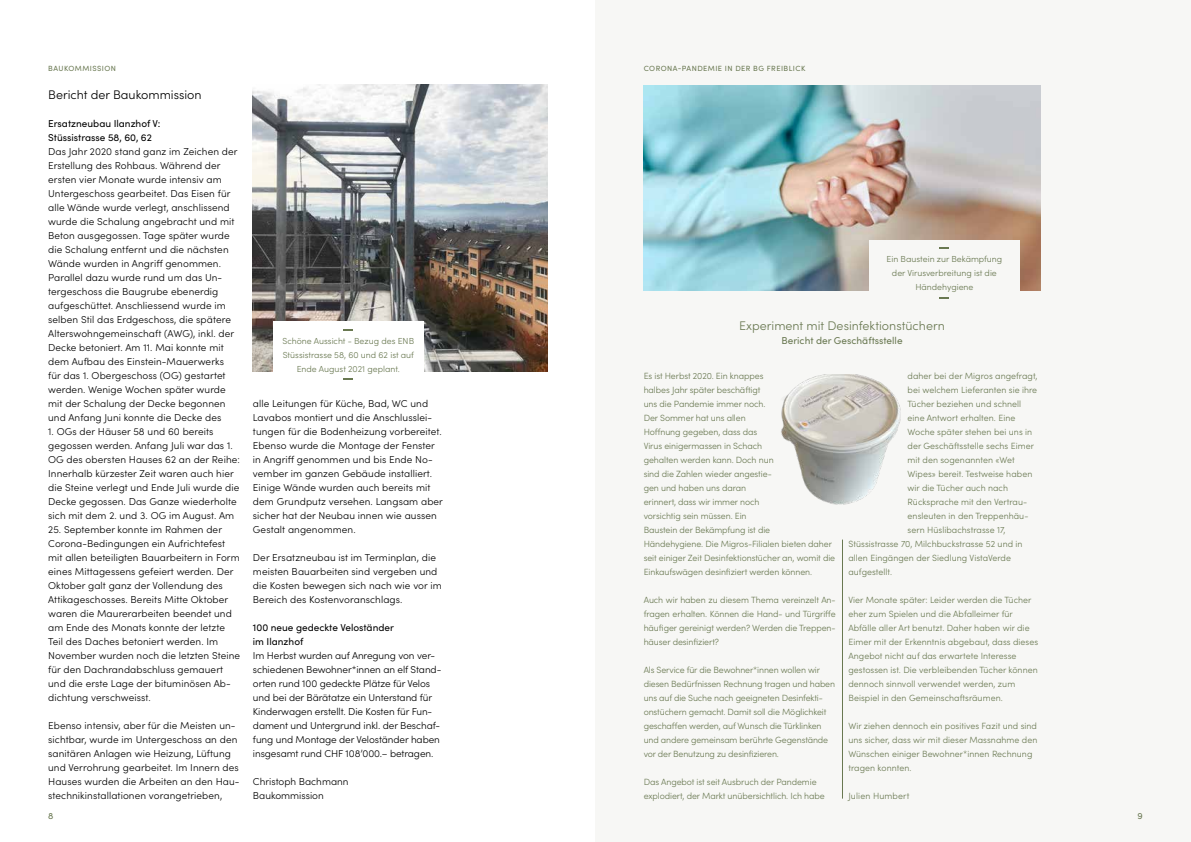
<style>
.page{position:relative;width:1191px;height:842px;background:#fff}
.page>*{position:absolute;margin:0;border:0;box-sizing:border-box;transform-origin:0 0}
.t1{font:300 12.5px "Sofia Pro";color:#697851}
.t2{font:300 12.5px "Sofia Pro";color:#000}
.t3{font:300 10px/14px "Sofia Pro";letter-spacing:.01em;color:#000}
.t4{font:300 10px/14px "Sofia Pro";letter-spacing:-.01em;color:#000}
.t5{font:10px/14px "Sofia Pro";color:#000}
.t6{font:10px "Sofia Pro";color:#697851}
.t7{font:300 9px/14px "Sofia Pro";letter-spacing:-.01em;color:#697851}
.t8{font:300 9px "Sofia Pro";letter-spacing:.015em;color:#697851}
.t9{font:9px "Sofia Pro";color:#697851}
.t10{font:300 8.8px/14px "Sofia Pro";color:#697851;text-align:center}
.t11{font:7.5px "Sofia Pro";letter-spacing:.06em;color:#697851}
</style>
<div class="page">
<div style="left:595px;top:0;width:596px;height:842px;background:#f7f7f5"></div>
<img style="left:253px;top:85px;width:294px;height:287px">
<div style="left:273px;top:322px;width:150px;height:60px;background:#fff"></div>
<img style="left:643px;top:85px;width:397px;height:205px">
<div style="left:869px;top:240px;width:150px;height:61px;background:#f7f7f5"></div>
<hr style="left:842px;top:540px;width:1px;height:259px;background:#697851">
<img style="left:781px;top:374px;width:120px;height:131px">
<p class="t11" style="left:48px;top:62px;width:69px">BAUKOMMISSION</p>
<p class="t2" style="left:48px;top:85px;width:155px">Bericht der Baukommission</p>
<p class="t5" style="left:48px;top:115px;width:114px">Ersatzneubau Ilanzhof V:<br>Stüssistrasse 58, 60, 62</p>
<p class="t3" style="left:48px;top:143px;width:191px">Das Jahr 2020 stand ganz im Zeichen der Erstellung des Rohbaus. Während der ersten vier Monate wurde intensiv am Untergeschoss gearbeitet. Das Eisen für alle Wände wurde verlegt, anschlissend wurde die Schalung angebracht und mit Beton ausgegossen. Tage später wurde die Schalung entfernt und die nächsten Wände wurden in Angriff genommen.<br>Parallel dazu wurde rund um das Un&shy;tergeschoss die Baugrube ebenerdig aufgeschüttet. Anschliessend wurde im selben Stil das Erdgeschoss, die spätere Alterswohngemeinschaft (AWG), inkl. der Decke betoniert. Am 11. Mai konnte mit dem Aufbau des Einstein-Mauerwerks für das 1. Obergeschoss (OG) gestartet werden. Wenige Wochen später wurde mit der Schalung der Decke begonnen und Anfang Juni konnte die Decke des</p>
<p class="t3" style="left:48px;top:423px;width:193px">1. OGs der Häuser 58 und 60 bereits gegossen werden. Anfang Juli war das 1.<br>OG des obersten Hauses 62 an der Reihe:<br>Innerhalb kürzester Zeit waren auch hier die Steine verlegt und Ende Juli wurde die Decke gegossen. Das Ganze wiederholte sich mit dem 2. und 3. OG im August. Am</p>
<p class="t3" style="left:48px;top:521px;width:193px">25. September konnte im Rahmen der Corona-Bedingungen ein Aufrichtefest mit allen beteiligten Bauarbeitern in Form eines Mittagessens gefeiert werden. Der Oktober galt ganz der Vollendung des Attikageschosses. Bereits Mitte Oktober waren die Maurerarbeiten beendet und am Ende des Monats konnte der letzte Teil des Daches betoniert werden. Im November wurden noch die letzten Steine für den Dachrandabschluss gemauert und die erste Lage der bituminösen Ab&shy;dichtung verschweisst.</p>
<p class="t3" style="left:48px;top:717px;width:193px">Ebenso intensiv, aber für die Meisten un&shy;sichtbar, wurde im Untergeschoss an den sanitären Anlagen wie Heizung, Lüftung und Verrohrung gearbeitet. Im Innern des Hauses wurden die Arbeiten an den Hau&shy;stechnikinstallationen vorangetrieben,</p>
<p class="t9" style="left:48px;top:809px;width:7px">8</p>
<p class="t10" style="left:282px;top:333px;width:133px">Schöne Aussicht - Bezug des ENB<br>Stüssistrasse 58, 60 und 62 ist auf<br>Ende August 2021 geplant.</p>
<p class="t3" style="left:253px;top:395px;width:192px">alle Leitungen für Küche, Bad, WC und Lavabos montiert und die Anschlusslei&shy;tungen für die Bodenheizung vorbereitet.<br>Ebenso wurde die Montage der Fenster in Angriff genommen und bis Ende No&shy;vember im ganzen Gebäude installiert.<br>Einige Wände wurden auch bereits mit dem Grundputz versehen. Langsam aber sicher hat der Neubau innen wie aussen Gestalt angenommen.</p>
<p class="t3" style="left:253px;top:549px;width:190px">Der Ersatzneubau ist im Terminplan, die meisten Bauarbeiten sind vergeben und die Kosten bewegen sich nach wie vor im Bereich des Kostenvoranschlags.</p>
<p class="t5" style="left:253px;top:619px;width:143px">100 neue gedeckte Veloständer im Ilanzhof</p>
<p class="t4" style="left:253px;top:647px;width:190px">Im Herbst wurden auf Anregung von ver&shy;schiedenen Bewohner*innen an elf Stand&shy;orten rund 100 gedeckte Plätze für Velos und bei der Bärätatze ein Unterstand für Kinderwagen erstellt. Die Kosten für Fun&shy;dament und Untergrund inkl. der Beschaf&shy;fung und Montage der Veloständer haben insgesamt rund CHF 108’000.– betragen.</p>
<p class="t3" style="left:253px;top:773px;width:97px">Christoph Bachmann<br>Baukommission</p>
<p class="t11" style="left:644px;top:62px;width:163px">CORONA-PANDEMIE IN DER BG FREIBLICK</p>
<p class="t10" style="left:886px;top:252px;width:117px">Ein Baustein zur Bekämpfung der Virusverbreitung ist die<br>Händehygiene</p>
<p class="t1" style="left:739px;top:316px;width:207px">Experiment mit Desinfektionstüchern</p>
<p class="t6" style="left:781px;top:333px;width:123px">Bericht der Geschäftsstelle</p>
<p class="t7" style="left:643px;top:368px;width:193px">Es ist Herbst 2020. Ein knappes<br>halbes Jahr später beschäftigt<br>uns die Pandemie immer noch.<br>Der Sommer hat uns allen<br>Hoffnung gegeben, dass das<br>Virus einigermassen in Schach<br>gehalten werden kann. Doch nun<br>sind die Zahlen wieder angestie-<br>gen und haben uns daran<br>erinnert, dass wir immer noch<br>vorsichtig sein müssen. Ein<br>Baustein der Bekämpfung ist die<br>Händehygiene. Die Migros-Filialen bieten daher seit einiger Zeit Desinfektionstücher an, womit die Einkaufswägen desinfiziert werden können.</p>
<p class="t7" style="left:643px;top:592px;width:193px;text-align:justify">Auch wir haben zu diesem Thema vereinzelt An&shy;fragen erhalten. Können die Hand- und Türgriffe häufiger gereinigt werden? Werden die Treppen&shy;häuser desinfiziert?</p>
<p class="t7" style="left:643px;top:662px;width:193px">Als Service für die Bewohner*innen wollen wir diesen Bedürfnissen Rechnung tragen und haben uns auf die Suche nach geeigneten Desinfekti&shy;onstüchern gemacht. Damit soll die Möglichkeit geschaffen werden, auf Wunsch die Türklinken und andere gemeinsam berührte Gegenstände vor der Benutzung zu desinfizieren.</p>
<p class="t7" style="left:643px;top:774px;width:183px">Das Angebot ist seit Ausbruch der Pandemie explodiert, der Markt unübersichtlich. Ich habe</p>
<p class="t7" style="left:907px;top:368px;width:131px">daher bei der Migros angefragt,</p>
<p class="t7" style="left:907px;top:382px;width:131px">bei welchem Lieferanten sie ihre</p>
<p class="t7" style="left:907px;top:396px;width:115px">Tücher beziehen und schnell</p>
<p class="t7" style="left:907px;top:410px;width:109px">eine Antwort erhalten. Eine</p>
<p class="t7" style="left:907px;top:424px;width:126px">Woche später stehen bei uns in</p>
<p class="t7" style="left:907px;top:438px;width:128px">der Geschäftsstelle sechs Eimer</p>
<p class="t7" style="left:907px;top:452px;width:109px">mit den sogenannten «Wet</p>
<p class="t7" style="left:907px;top:466px;width:126px">Wipes» bereit. Testweise haben</p>
<p class="t7" style="left:907px;top:480px;width:102px">wir die Tücher auch nach</p>
<p class="t7" style="left:907px;top:494px;width:121px">Rücksprache mit den Vertrau-</p>
<p class="t7" style="left:907px;top:508px;width:122px">ensleuten in den Treppenhäu-</p>
<p class="t7" style="left:907px;top:522px;width:100px">sern Hüslibachstrasse 17,</p>
<p class="t7" style="left:848px;top:536px;width:176px">Stüssistrasse 70, Milchbuckstrasse 52 und in</p>
<p class="t7" style="left:848px;top:550px;width:164px">allen Eingängen der Siedlung VistaVerde</p>
<p class="t7" style="left:848px;top:564px;width:45px">aufgestellt.</p>
<p class="t7" style="left:848px;top:592px;width:191px">Vier Monate später: Leider werden die Tücher eher zum Spielen und die Abfalleimer für Abfälle aller Art benutzt. Daher haben wir die Eimer mit der Erkenntnis abgebaut, dass dieses Angebot nicht auf das erwartete Interesse gestossen ist. Die verbleibenden Tücher können dennoch sinnvoll verwendet werden, zum Beispiel in den Gemeinschaftsräumen.</p>
<p class="t7" style="left:848px;top:718px;width:190px">Wir ziehen dennoch ein positives Fazit und sind uns sicher, dass wir mit dieser Massnahme den Wünschen einiger Bewohner*innen Rechnung tragen konnten.</p>
<p class="t8" style="left:848px;top:789px;width:62px">Julien Humbert</p>
<p class="t9" style="left:1137px;top:809px;width:7px">9</p>
</div>
